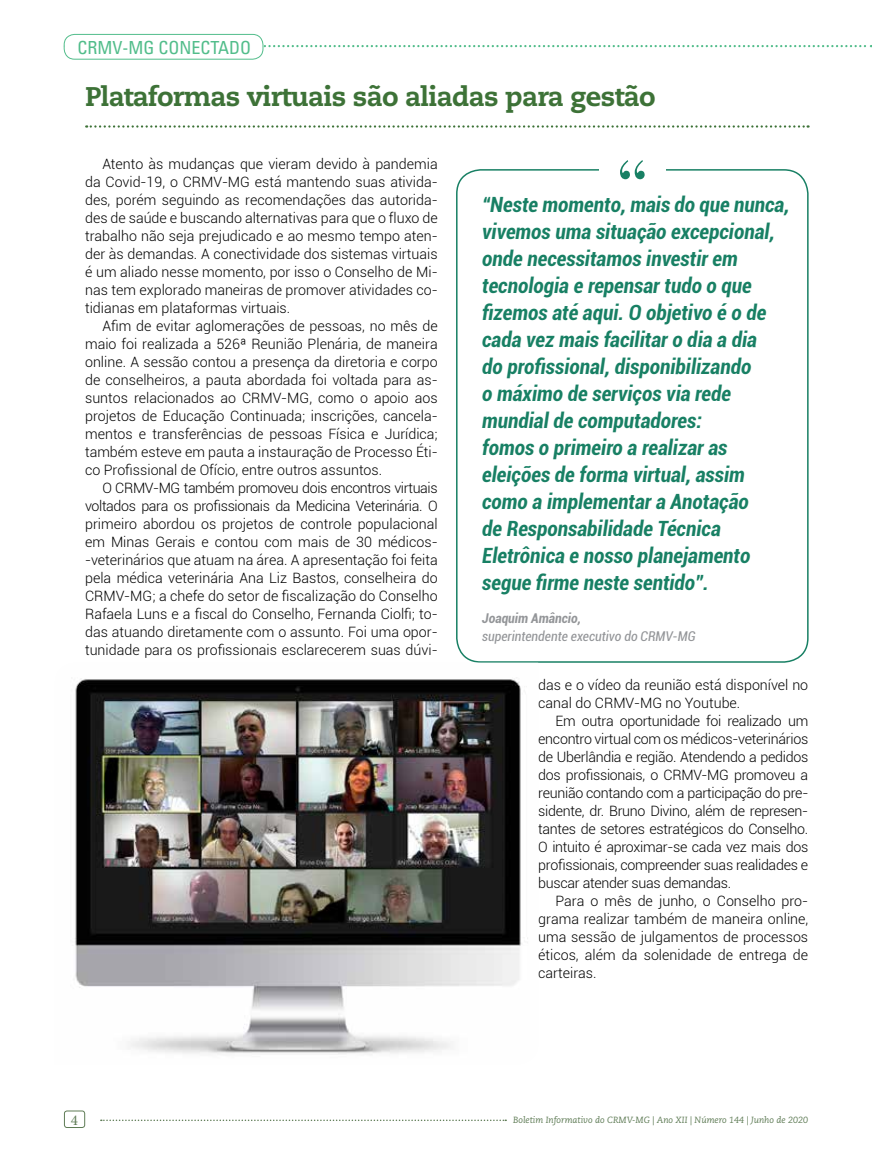
<style>
.page{position:relative;width:872px;height:1170px;background:#fff}
.page>*{position:absolute;margin:0;border:0;box-sizing:border-box;transform-origin:0 0}
.t1{font:800 27px "Caecilia";letter-spacing:-.025em;color:#3d7237}
.t2{font:italic 700 condensed 21px/27px "Roboto";color:#188064}
.t3{font:condensed 18px "Univers";color:#52bd8b}
.t4{font:15px "Minion Pro";color:#5f7c56}
.t5{font:300 14.25px/18px "Roboto";color:#000;text-align:justify}
.t6{font:italic condensed 13.5px "Roboto";color:#939598}
.t7{font:italic 700 condensed 13.5px "Roboto";color:#939598}
.t8{font:italic 9px "Caecilia LT Std";color:#5f7c56}
</style>
<div class="page">
<svg style="left:101px;top:1119px;width:405px;height:1px"></svg>
<div style="left:64px;top:1110px;width:21px;height:17px;border:1px solid #5f7c56;border-radius:3px"></div>
<svg style="left:263px;top:45px;width:609px;height:2px"></svg>
<div style="left:64px;top:34px;width:199px;height:26px;border:1px solid #52bd8b;border-radius:10px"></div>
<svg style="left:86px;top:125px;width:722px;height:3px"></svg>
<div style="left:456px;top:169px;width:352px;height:493px;border:2px solid #188064;border-radius:24px"></div>
<div style="left:599px;top:154px;width:66px;height:31px;background:#fff"></div>
<svg style="left:620px;top:160px;width:24px;height:19px"></svg>
<img style="left:75px;top:662px;width:463px;height:393px">
<p class="t3" style="left:78px;top:36px;width:175px">CRMV-MG CONECTADO</p>
<h1 class="t1" style="left:85px;top:80px;width:572px">Plataformas virtuais são aliadas para gestão</h1>
<p class="t5" style="left:85px;top:154px;width:354px;text-indent:17px">Atento às mudanças que vieram devido à pandemia da Covid-19, o CRMV-MG está mantendo suas ativida&shy;des, porém seguindo as recomendações das autorida&shy;des de saúde e buscando alternativas para que o fluxo de trabalho não seja prejudicado e ao mesmo tempo aten&shy;der às demandas. A conectividade dos sistemas virtuais é um aliado nesse momento, por isso o Conselho de Mi&shy;nas tem explorado maneiras de promover atividades co&shy;tidianas em plataformas virtuais.</p>
<p class="t5" style="left:85px;top:316px;width:354px;text-indent:17px">Afim de evitar aglomerações de pessoas, no mês de maio foi realizada a 526ª Reunião Plenária, de maneira online. A sessão contou a presença da diretoria e corpo de conselheiros, a pauta abordada foi voltada para as&shy;suntos relacionados ao CRMV-MG, como o apoio aos projetos de Educação Continuada; inscrições, cancela&shy;mentos e transferências de pessoas Física e Jurídica; também esteve em pauta a instauração de Processo Éti&shy;co Profissional de Ofício, entre outros assuntos.</p>
<p class="t5" style="left:85px;top:478px;width:354px;text-indent:17px">O CRMV-MG também promoveu dois encontros virtuais voltados para os profissionais da Medicina Veterinária. O primeiro abordou os projetos de controle populacional em Minas Gerais e contou com mais de 30 médicos--veterinários que atuam na área. A apresentação foi feita pela médica veterinária Ana Liz Bastos, conselheira do CRMV-MG; a chefe do setor de fiscalização do Conselho Rafaela Luns e a fiscal do Conselho, Fernanda Ciolfi; to&shy;das atuando diretamente com o assunto. Foi uma opor&shy;tunidade para os profissionais esclarecerem suas dúvi-</p>
<p class="t2" style="left:482px;top:190px;width:309px">“Neste momento, mais do que nunca, vivemos uma situação excepcional, onde necessitamos investir em tecnologia e repensar tudo o que fizemos até aqui. O objetivo é o de cada vez mais facilitar o dia a dia<br>do profissional, disponibilizando<br>o máximo de serviços via rede mundial de computadores:<br>fomos o primeiro a realizar as eleições de forma virtual, assim como a implementar a Anotação<br>de Responsabilidade Técnica<br>Eletrônica e nosso planejamento segue firme neste sentido”.</p>
<p class="t7" style="left:482px;top:609px;width:100px">Joaquim Amâncio,</p>
<p class="t6" style="left:482px;top:627px;width:215px">superintendente executivo do CRMV-MG</p>
<p class="t5" style="left:538px;top:675px;width:271px">das e o vídeo da reunião está disponível no canal do CRMV-MG no Youtube.</p>
<p class="t5" style="left:538px;top:711px;width:272px;text-indent:17px">Em outra oportunidade foi realizado um encontro virtual com os médicos-veterinários de Uberlândia e região. Atendendo a pedidos dos profissionais, o CRMV-MG promoveu a reunião contando com a participação do pre&shy;sidente, dr. Bruno Divino, além de represen&shy;tantes de setores estratégicos do Conselho.<br>O intuito é aproximar-se cada vez mais dos profissionais, compreender suas realidades e buscar atender suas demandas.</p>
<p class="t5" style="left:538px;top:891px;width:271px;text-indent:17px">Para o mês de junho, o Conselho pro&shy;grama realizar também de maneira online, uma sessão de julgamentos de processos éticos, além da solenidade de entrega de carteiras.</p>
<p class="t4" style="left:71px;top:1109px;width:9px">4</p>
<p class="t8" style="left:513px;top:1114px;width:296px">Boletim Informativo do CRMV-MG | Ano XII | Número 144 | Junho de 2020</p>
</div>
